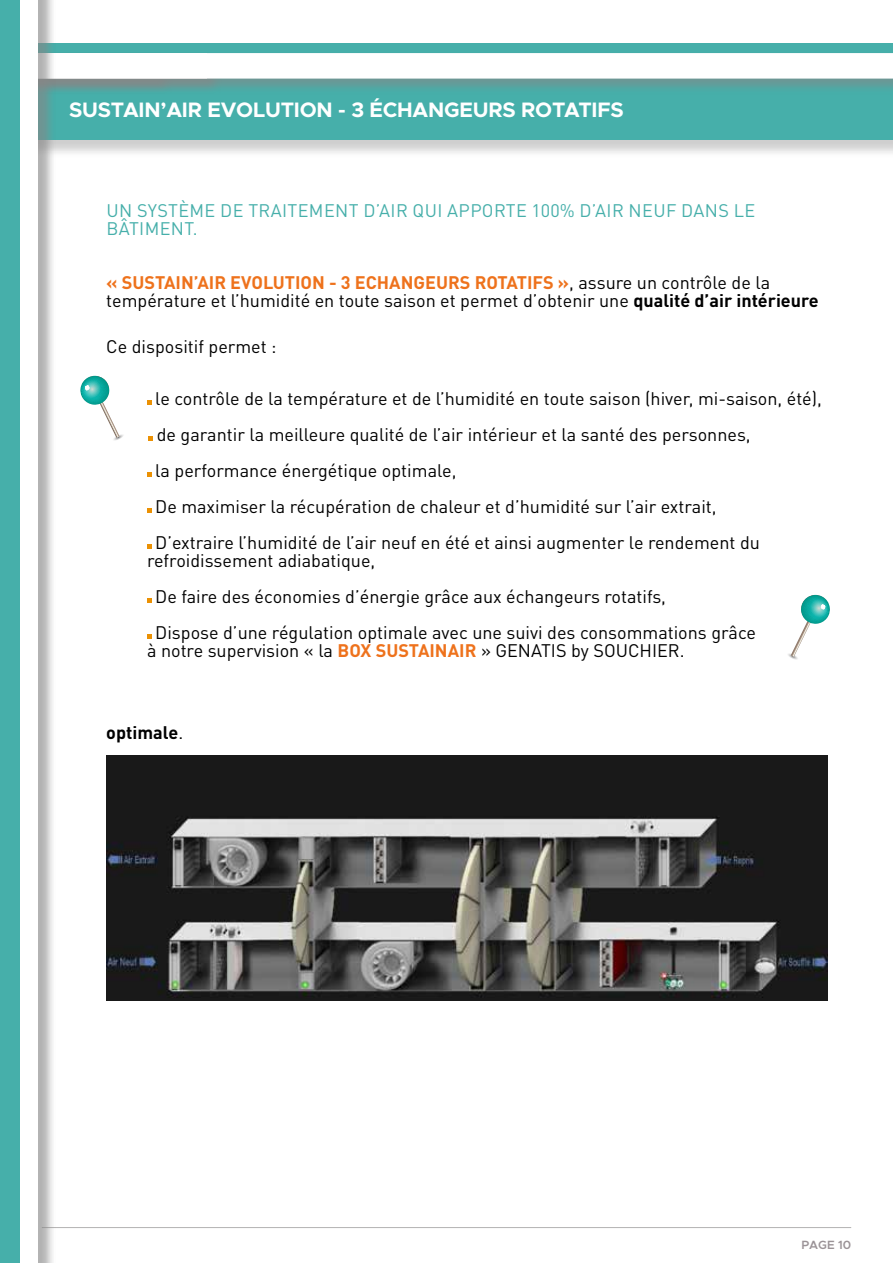
<style>
.page{position:relative;width:893px;height:1263px;background:#fff}
.page>*{position:absolute;margin:0;border:0;box-sizing:border-box;transform-origin:0 0}
.t1{font:700 21px "Metropolis";letter-spacing:-.01em;color:#fff}
.t2{font:18px/36px "DIN Pro";color:#000}
.t3{font:18px/18px "DIN Pro";letter-spacing:.02em;color:#46afaa}
.t4{font:700 18px "DIN Pro";color:#000}
.t5{font:600 12px "Metropolis";color:#9b9397}
.s1{font-weight:700;color:#ee721c}
.s2{font-weight:700}
.s3{font-weight:400}
</style>
<div class="page">
<img style="left:106px;top:755px;width:722px;height:245px">
<svg style="left:80px;top:376px;width:43px;height:64px"></svg>
<svg style="left:147px;top:400px;width:5px;height:4px"></svg>
<svg style="left:149px;top:436px;width:4px;height:4px"></svg>
<svg style="left:147px;top:472px;width:5px;height:4px"></svg>
<svg style="left:147px;top:508px;width:5px;height:4px"></svg>
<svg style="left:147px;top:544px;width:5px;height:4px"></svg>
<svg style="left:147px;top:598px;width:5px;height:4px"></svg>
<svg style="left:147px;top:634px;width:5px;height:4px"></svg>
<svg style="left:788px;top:595px;width:42px;height:65px"></svg>
<div style="left:0;top:46px;width:893px;height:112px;background:#878787;opacity:.4"></div>
<div style="left:0;top:43px;width:893px;height:96px;background:#46afaa"></div>
<hr style="left:42px;top:1227px;width:809px;height:1px;background:#b3b2b2">
<div style="left:0;top:52px;width:893px;height:42px;background:#878787;opacity:.6"></div>
<svg style="left:56px;top:53px;width:837px;height:26px;background:#fcfdfd"></svg>
<div style="left:0;top:0;width:28px;height:1263px;background:#46afaa"></div>
<div style="left:23px;top:0;width:33px;height:1263px;background:#878787;opacity:.4"></div>
<div style="left:20px;top:0;width:17px;height:1263px;background:#fff"></div>
<p class="t1" style="left:69px;top:97px;width:556px">SUSTAIN’AIR EVOLUTION - 3 ÉCHANGEURS ROTATIFS</p>
<p class="t3" style="left:106px;top:200px;width:650px">UN SYSTÈME DE TRAITEMENT D’AIR QUI APPORTE 100% D’AIR NEUF DANS LE<br>BÂTIMENT.</p>
<p class="t2" style="left:106px;top:272px;width:714px;line-height:18px"><span class="s1">« SUSTAIN’AIR EVOLUTION - 3 ECHANGEURS ROTATIFS »</span>, assure un contrôle de la température et l’humidité en toute saison et permet d’obtenir une <span class="s2">qualité d’air intérieure</span></p>
<p class="t2" style="left:106px;top:327px;width:172px">Ce dispositif permet :</p>
<p class="t2" style="left:155px;top:378px;width:668px">le contrôle de la température et de l’humidité en toute saison (hiver, mi-saison, été), de garantir la meilleure qualité de l’air intérieur et la santé des personnes,<br>la performance énergétique optimale,<br>De maximiser la récupération de chaleur et d’humidité sur l’air extrait,<br>D’extraire l’humidité de l’air neuf en été et ainsi augmenter le rendement du</p>
<p class="t2" style="left:155px;top:540px;width:602px;text-indent:-8px">refroidissement adiabatique,<br>De faire des économies d’énergie grâce aux échangeurs rotatifs,<br>Dispose d’une régulation optimale avec une suivi des consommations grâce</p>
<p class="t2" style="left:147px;top:630px;width:539px">à notre supervision « la <span class="s1">BOX SUSTAINAIR</span> » GENATIS by SOUCHIER.</p>
<p class="t4" style="left:106px;top:717px;width:78px">optimale<span class="s3">.</span></p>
<p class="t5" style="left:801px;top:1237px;width:51px">PAGE 10</p>
</div>
